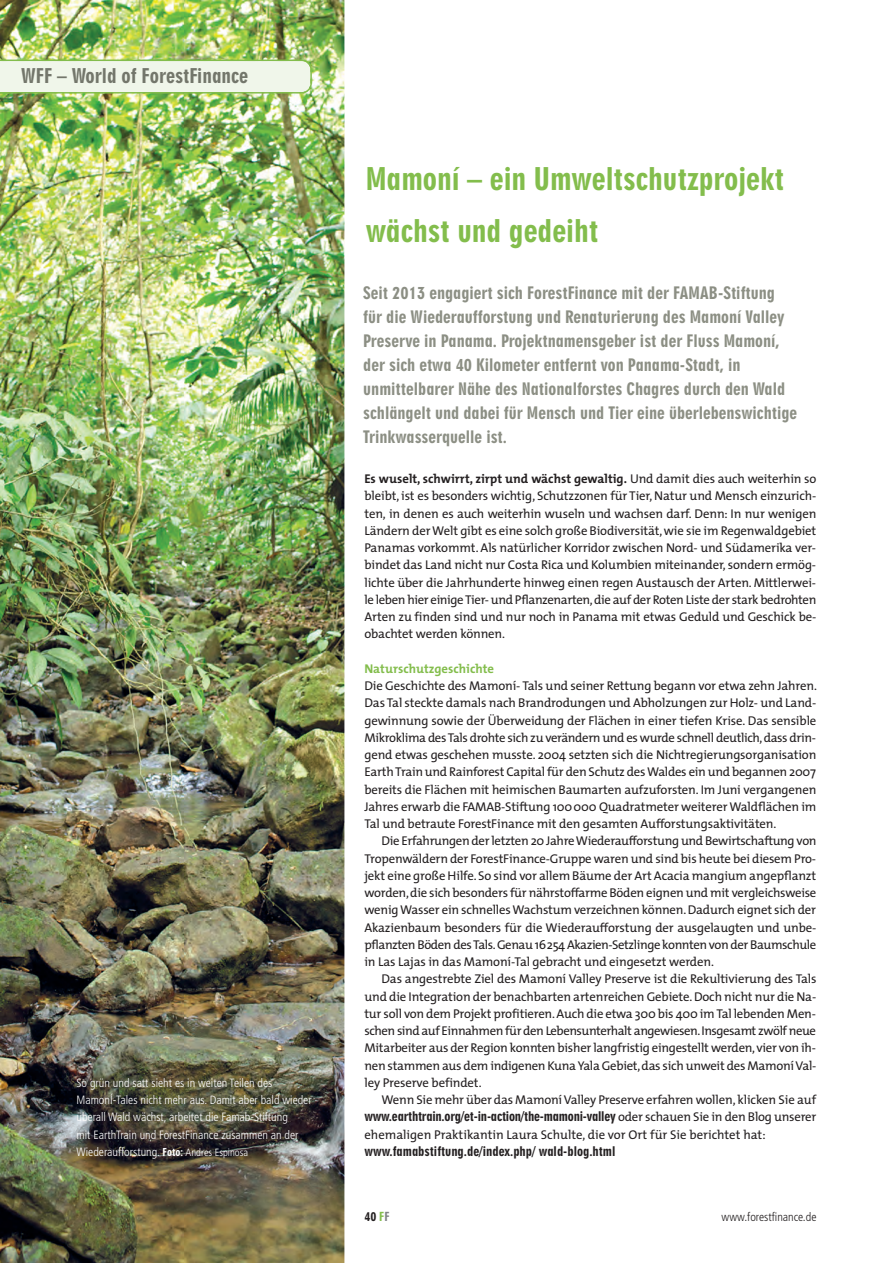
<style>
.page{position:relative;width:893px;height:1263px;background:#fff}
.page>*{position:absolute;margin:0;border:0;box-sizing:border-box;transform-origin:0 0}
.t1{font:30px/51.8px "Geometric 706 BT Black Condensed B";color:#83bd4c}
.t2{font:19.5px "Geometric 706 BT Black Condensed B";color:#73766b}
.t3{font:16.5px/24px "Geometric 706 BT Black Condensed B";color:#8c8f84}
.t4{font:12.75px/17.2px "The Mix";letter-spacing:-.01em;color:#231f20;text-align:justify}
.t5{font:12.75px "Geometric 706 BT Black Condensed B";letter-spacing:-.015em;color:#231f20}
.t6{font:700 12.75px "The Mix";color:#83bd4c}
.t7{font:300 condensed 12px/17.2px "Frutiger";color:#fff}
.t8{font:300 condensed 12px "Frutiger";color:#231f20}
.t9{font:12px "Geometric 706 BT Black Condensed B";color:#231f20}
.s1{font-family:"Geometric 706 BT Black Condensed B";font-weight:400;font-stretch:normal;font-size:10.5px}
.s2{font-size:10.5px}
.s3{font-weight:700}
.s4{font-family:"The Mix"}
.s5{color:#83bd4c}
.s6{color:#808285}
</style>
<div class="page">
<img style="left:0;top:0;width:344px;height:1263px">
<svg style="left:0;top:60px;width:312px;height:34px;background:#e6f0db"></svg>
<h2 class="t2" style="left:21px;top:69px;width:228px">WFF – World of ForestFinance</h2>
<p class="t7" style="left:77px;top:1075px;width:237px">So grün und satt sieht es in weiten Teilen des MamonÍ-Tales nicht mehr aus. Damit aber bald wieder überall Wald wächst, arbeitet die Famab-Stiftung<br>mit EarthTrain und ForestFinance zusammen an der Wiederaufforstung. <span class="s1">Foto:</span> <span class="s2">Andres Espinosa</span></p>
<h1 class="t1" style="left:366px;top:155px;width:420px">Mamoní – ein Umweltschutzprojekt wächst und gedeiht</h1>
<p class="t3" style="left:363px;top:282px;width:435px">Seit 2013 engagiert sich ForestFinance mit der FAMAB-Stiftung für die Wiederaufforstung und Renaturierung des Mamoní Valley Preserve in Panama. Projektnamensgeber ist der Fluss Mamoní, der sich etwa 40 Kilometer entfernt von Panama-Stadt, in unmittelbarer Nähe des Nationalforstes Chagres durch den Wald schlängelt und dabei für Mensch und Tier eine überlebenswichtige Trinkwasserquelle ist.</p>
<p class="t4" style="left:364px;top:472px;width:454px"><span class="s3">Es wuselt, schwirrt, zirpt und wächst gewaltig.</span> Und damit dies auch weiterhin so bleibt, ist es besonders wichtig, Schutzzonen für Tier, Natur und Mensch einzurich&shy;ten, in denen es auch weiterhin wuseln und wachsen darf. Denn: In nur wenigen Ländern der Welt gibt es eine solch große Biodiversität, wie sie im Regenwaldgebiet Panamas vorkommt. Als natürlicher Korridor zwischen Nord- und Südamerika ver&shy;bindet das Land nicht nur Costa Rica und Kolumbien miteinander, sondern ermög&shy;lichte über die Jahrhunderte hinweg einen regen Austausch der Arten. Mittlerwei&shy;le leben hier einige Tier- und Pflanzenarten, die auf der Roten Liste der stark bedrohten Arten zu finden sind und nur noch in Panama mit etwas Geduld und Geschick be&shy;obachtet werden können.</p>
<p class="t6" style="left:364px;top:664px;width:131px">Naturschutzgeschichte</p>
<p class="t4" style="left:364px;top:679px;width:454px">Die Geschichte des Mamoní- Tals und seiner Rettung begann vor etwa zehn Jahren.<br>Das Tal steckte damals nach Brandrodungen und Abholzungen zur Holz- und Land&shy;gewinnung sowie der Überweidung der Flächen in einer tiefen Krise. Das sensible Mikroklima des Tals drohte sich zu verändern und es wurde schnell deutlich, dass drin&shy;gend etwas geschehen musste. 2004 setzten sich die Nichtregierungsorganisation Earth Train und Rainforest Capital für den Schutz des Waldes ein und begannen 2007 bereits die Flächen mit heimischen Baumarten aufzuforsten. Im Juni vergangenen Jahres erwarb die FAMAB-Stiftung 100000 Quadratmeter weiterer Waldflächen im Tal und betraute ForestFinance mit den gesamten Aufforstungsaktivitäten.</p>
<p class="t4" style="left:364px;top:834px;width:454px;text-indent:17px">Die Erfahrungen der letzten 20 Jahre Wiederaufforstung und Bewirtschaftung von Tropenwäldern der ForestFinance-Gruppe waren und sind bis heute bei diesem Pro&shy;jekt eine große Hilfe. So sind vor allem Bäume der Art Acacia mangium angepflanzt worden, die sich besonders für nährstoffarme Böden eignen und mit vergleichsweise wenig Wasser ein schnelles Wachstum verzeichnen können. Dadurch eignet sich der Akazienbaum besonders für die Wiederaufforstung der ausgelaugten und unbe&shy;pflanzten Böden des Tals. Genau 16254 Akazien-Setzlinge konnten von der Baumschule in Las Lajas in das Mamoní-Tal gebracht und eingesetzt werden.</p>
<p class="t4" style="left:364px;top:972px;width:454px;text-indent:17px">Das angestrebte Ziel des Mamoní Valley Preserve ist die Rekultivierung des Tals und die Integration der benachbarten artenreichen Gebiete. Doch nicht nur die Na&shy;tur soll von dem Projekt profitieren. Auch die etwa 300 bis 400 im Tal lebenden Men&shy;schen sind auf Einnahmen für den Lebensunterhalt angewiesen. Insgesamt zwölf neue Mitarbeiter aus der Region konnten bisher langfristig eingestellt werden, vier von ih&shy;nen stammen aus dem indigenen Kuna Yala Gebiet, das sich unweit des Mamoní Val&shy;ley Preserve befindet.</p>
<p class="t4" style="left:381px;top:1093px;width:436px">Wenn Sie mehr über das Mamoní Valley Preserve erfahren wollen, klicken Sie auf</p>
<p class="t5" style="left:364px;top:1112px;width:453px">www.earthtrain.org/et-in-action/the-mamoni-valley <span class="s4">oder schauen Sie in den Blog unserer</span></p>
<p class="t4" style="left:364px;top:1127px;width:403px">ehemaligen Praktikantin Laura Schulte, die vor Ort für Sie berichtet hat:</p>
<p class="t5" style="left:364px;top:1146px;width:252px">www.famabstiftung.de/index.php/ wald-blog.html</p>
<p class="t9" style="left:364px;top:1212px;width:27px">40 <span class="s5">F</span><span class="s6">F</span></p>
<p class="t8" style="left:722px;top:1212px;width:96px">www.forestfinance.de</p>
</div>
